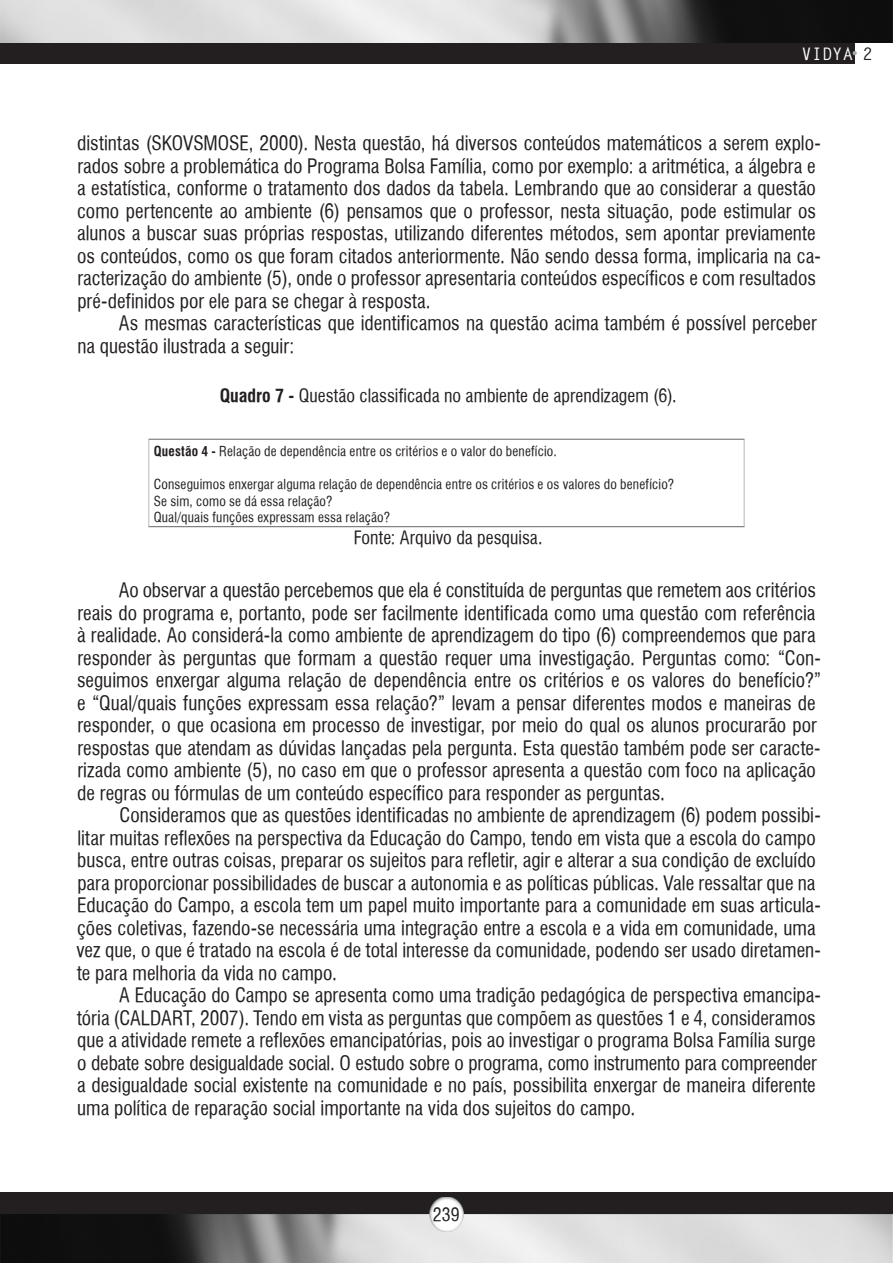
<style>
.page{position:relative;width:893px;height:1263px;background:#fff}
.page>*{position:absolute;margin:0;border:0;box-sizing:border-box;transform-origin:0 0}
.t1{font:19.5px/22.5px "Halvett Condensed";color:#231f20}
.t2{font:18px "Halvett Condensed";color:#231f20}
.t3{font:700 17.25px "Letter Gothic Std";color:#fff}
.t4{font:13.5px/16.5px "Halvett Condensed";letter-spacing:.015em;color:#231f20}
.s1{color:#231f20}
.s2{font-family:"Halvett";font-weight:700;font-stretch:condensed}
</style>
<div class="page">
<div style="left:0;top:0;width:855px;height:64px;background:#231f20"></div>
<img style="left:0;top:0;width:893px;height:43px">
<svg style="left:853px;top:51px;width:4px;height:4px"></svg>
<div style="left:0;top:1193px;width:893px;height:70px;background:#231f20"></div>
<img style="left:0;top:1214px;width:893px;height:49px">
<img style="left:429px;top:1197px;width:34px;height:34px">
<hr style="left:148px;top:439px;width:596px;height:1px;background:#656568">
<hr style="left:148px;top:526px;width:596px;height:1px;background:#656568">
<hr style="left:148px;top:440px;width:1px;height:86px;background:#b6b8b8">
<hr style="left:744px;top:440px;width:1px;height:86px;background:#b6b8b8">
<p class="t3" style="left:801px;top:44px;width:73px">VIDYA <span class="s1">2</span></p>
<p class="t1" style="left:77px;top:132px;width:745px">distintas (SKOVSMOSE, 2000). Nesta questão, há diversos conteúdos matemáticos a serem explo&shy;rados sobre a problemática do Programa Bolsa Família, como por exemplo: a aritmética, a álgebra e a estatística, conforme o tratamento dos dados da tabela. Lembrando que ao considerar a questão como pertencente ao ambiente (6) pensamos que o professor, nesta situação, pode estimular os alunos a buscar suas próprias respostas, utilizando diferentes métodos, sem apontar previamente os conteúdos, como os que foram citados anteriormente. Não sendo dessa forma, implicaria na ca&shy;racterização do ambiente (5), onde o professor apresentaria conteúdos específicos e com resultados pré-definidos por ele para se chegar à resposta.</p>
<p class="t1" style="left:77px;top:312px;width:741px;text-indent:42px">As mesmas características que identificamos na questão acima também é possível perceber na questão ilustrada a seguir:</p>
<p class="t2" style="left:220px;top:385px;width:458px"><span class="s2">Quadro 7 -</span> Questão classificada no ambiente de aprendizagem (6).</p>
<p class="t4" style="left:154px;top:444px;width:404px"><span class="s2">Questão 4 -</span> Relação de dependência entre os critérios e o valor do benefício.</p>
<p class="t4" style="left:154px;top:477px;width:522px">Conseguimos enxergar alguma relação de dependência entre os critérios e os valores do benefício?<br>Se sim, como se dá essa relação?<br>Qual/quais funções expressam essa relação?</p>
<p class="t2" style="left:354px;top:527px;width:190px">Fonte: Arquivo da pesquisa.</p>
<p class="t1" style="left:77px;top:579px;width:746px;text-indent:42px">Ao observar a questão percebemos que ela é constituída de perguntas que remetem aos critérios reais do programa e, portanto, pode ser facilmente identificada como uma questão com referência à realidade. Ao considerá-la como ambiente de aprendizagem do tipo (6) compreendemos que para responder às perguntas que formam a questão requer uma investigação. Perguntas como: “Con&shy;seguimos enxergar alguma relação de dependência entre os critérios e os valores do benefício?” e “Qual/quais funções expressam essa relação?” levam a pensar diferentes modos e maneiras de responder, o que ocasiona em processo de investigar, por meio do qual os alunos procurarão por respostas que atendam as dúvidas lançadas pela pergunta. Esta questão também pode ser caracte&shy;rizada como ambiente (5), no caso em que o professor apresenta a questão com foco na aplicação de regras ou fórmulas de um conteúdo específico para responder as perguntas.</p>
<p class="t1" style="left:76px;top:804px;width:746px;text-indent:43px">Consideramos que as questões identificadas no ambiente de aprendizagem (6) podem possibi&shy;litar muitas reflexões na perspectiva da Educação do Campo, tendo em vista que a escola do campo busca, entre outras coisas, preparar os sujeitos para refletir, agir e alterar a sua condição de excluído para proporcionar possibilidades de buscar a autonomia e as políticas públicas. Vale ressaltar que na Educação do Campo, a escola tem um papel muito importante para a comunidade em suas articula&shy;ções coletivas, fazendo-se necessária uma integração entre a escola e a vida em comunidade, uma vez que, o que é tratado na escola é de total interesse da comunidade, podendo ser usado diretamen&shy;te para melhoria da vida no campo.</p>
<p class="t1" style="left:77px;top:984px;width:745px;text-indent:42px">A Educação do Campo se apresenta como uma tradição pedagógica de perspectiva emancipa&shy;tória (CALDART, 2007). Tendo em vista as perguntas que compõem as questões 1 e 4, consideramos que a atividade remete a reflexões emancipatórias, pois ao investigar o programa Bolsa Família surge o debate sobre desigualdade social. O estudo sobre o programa, como instrumento para compreender a desigualdade social existente na comunidade e no país, possibilita enxergar de maneira diferente uma política de reparação social importante na vida dos sujeitos do campo.</p>
<p class="t2" style="left:433px;top:1205px;width:28px">239</p>
</div>
